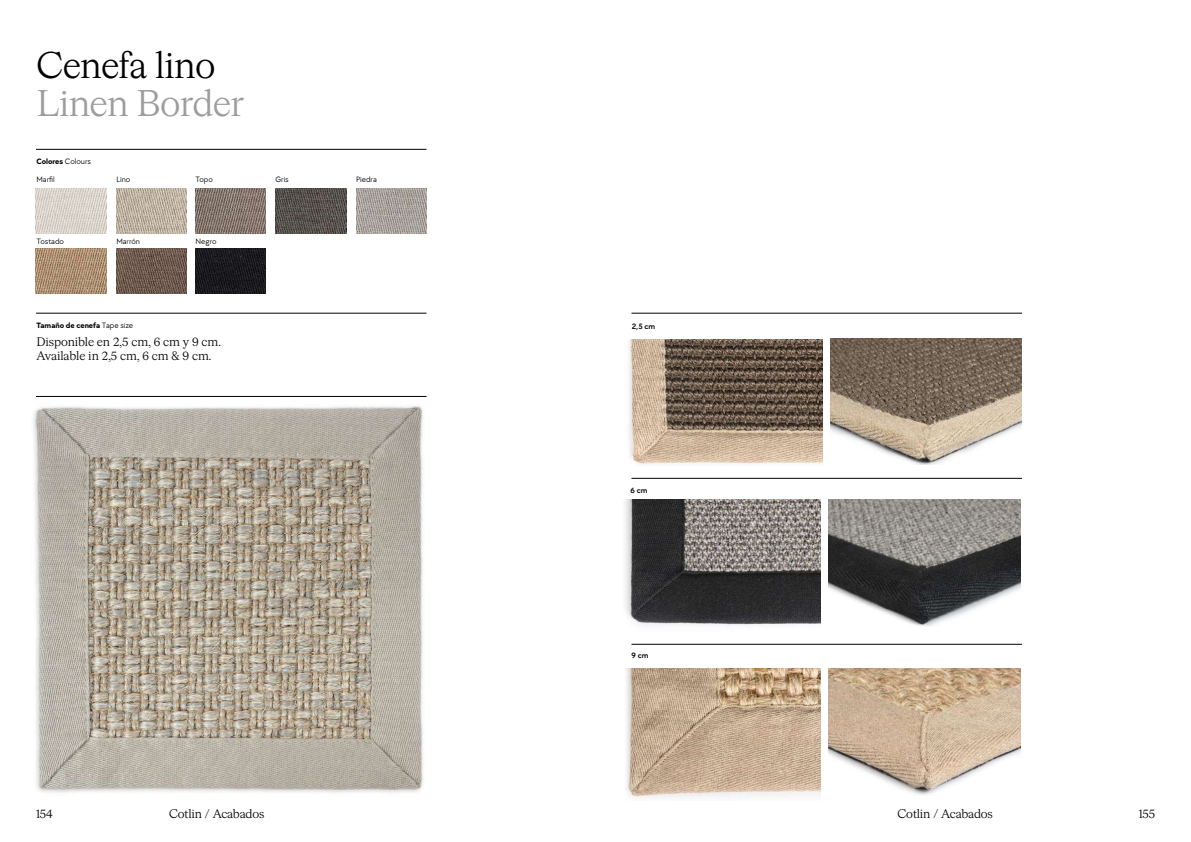
<style>
.page{position:relative;width:1191px;height:842px;background:#fff}
.page>*{position:absolute;margin:0;border:0;box-sizing:border-box;transform-origin:0 0}
.t1{font:36px "HW Cigars";letter-spacing:-.02em;color:#9d9d9c}
.t2{font:36px "HW Cigars";letter-spacing:-.02em;color:#000}
.t3{font:12px/14.4px "HW Cigars";letter-spacing:-.01em;color:#000}
.t4{font:8px "TT Chocolates";color:#000}
.t5{font:700 8px "TT Chocolates";color:#000}
.t6{font:600 8px "TT Chocolates";color:#000}
.s1{font-weight:400}
</style>
<div class="page">
<hr style="left:36px;top:149px;width:390px;height:1px;background:#000">
<hr style="left:36px;top:396px;width:390px;height:1px;background:#000">
<img style="left:36px;top:188px;width:70px;height:45px">
<img style="left:36px;top:248px;width:70px;height:45px">
<img style="left:195px;top:188px;width:71px;height:45px">
<img style="left:195px;top:248px;width:71px;height:45px">
<img style="left:116px;top:188px;width:71px;height:45px">
<img style="left:116px;top:248px;width:71px;height:45px">
<img style="left:275px;top:188px;width:71px;height:45px">
<img style="left:356px;top:188px;width:70px;height:45px">
<img style="left:33px;top:406px;width:391px;height:387px">
<hr style="left:36px;top:313px;width:390px;height:1px;background:#000">
<hr style="left:631px;top:313px;width:391px;height:1px;background:#000">
<hr style="left:631px;top:478px;width:391px;height:1px;background:#000">
<hr style="left:631px;top:644px;width:391px;height:1px;background:#000">
<img style="left:629px;top:339px;width:193px;height:126px">
<img style="left:830px;top:338px;width:191px;height:127px">
<img style="left:625px;top:500px;width:196px;height:126px">
<img style="left:829px;top:500px;width:191px;height:126px">
<img style="left:626px;top:669px;width:194px;height:129px">
<img style="left:828px;top:669px;width:192px;height:126px">
<h1 class="t2" style="left:36px;top:41px;width:180px">Cenefa lino</h1>
<h1 class="t1" style="left:36px;top:79px;width:209px">Linen Border</h1>
<p class="t5" style="left:36px;top:155px;width:56px">Colores <span class="s1">Colours</span></p>
<p class="t4" style="left:36px;top:174px;width:20px">Marfil</p>
<p class="t4" style="left:36px;top:236px;width:29px">Tostado</p>
<p class="t4" style="left:116px;top:174px;width:16px">Lino</p>
<p class="t4" style="left:116px;top:236px;width:25px">Marrón</p>
<p class="t5" style="left:36px;top:320px;width:98px">Tamaño de cenefa <span class="s1">Tape size</span></p>
<p class="t4" style="left:195px;top:174px;width:19px">Topo</p>
<p class="t4" style="left:195px;top:236px;width:22px">Negro</p>
<p class="t3" style="left:36px;top:334px;width:186px">Disponible en 2,5 cm, 6 cm y 9 cm.<br>Available in 2,5 cm, 6 cm &amp; 9 cm.</p>
<p class="t4" style="left:275px;top:174px;width:15px">Gris</p>
<p class="t4" style="left:356px;top:174px;width:22px">Piedra</p>
<p class="t6" style="left:632px;top:321px;width:25px">2,5 cm</p>
<p class="t6" style="left:630px;top:485px;width:18px">6 cm</p>
<p class="t6" style="left:631px;top:650px;width:18px">9 cm</p>
<p class="t3" style="left:169px;top:805px;width:97px">Cotlin / Acabados</p>
<p class="t3" style="left:897px;top:805px;width:97px">Cotlin / Acabados</p>
<p class="t3" style="left:36px;top:806px;width:18px">154</p>
<p class="t3" style="left:1138px;top:806px;width:18px">155</p>
</div>
